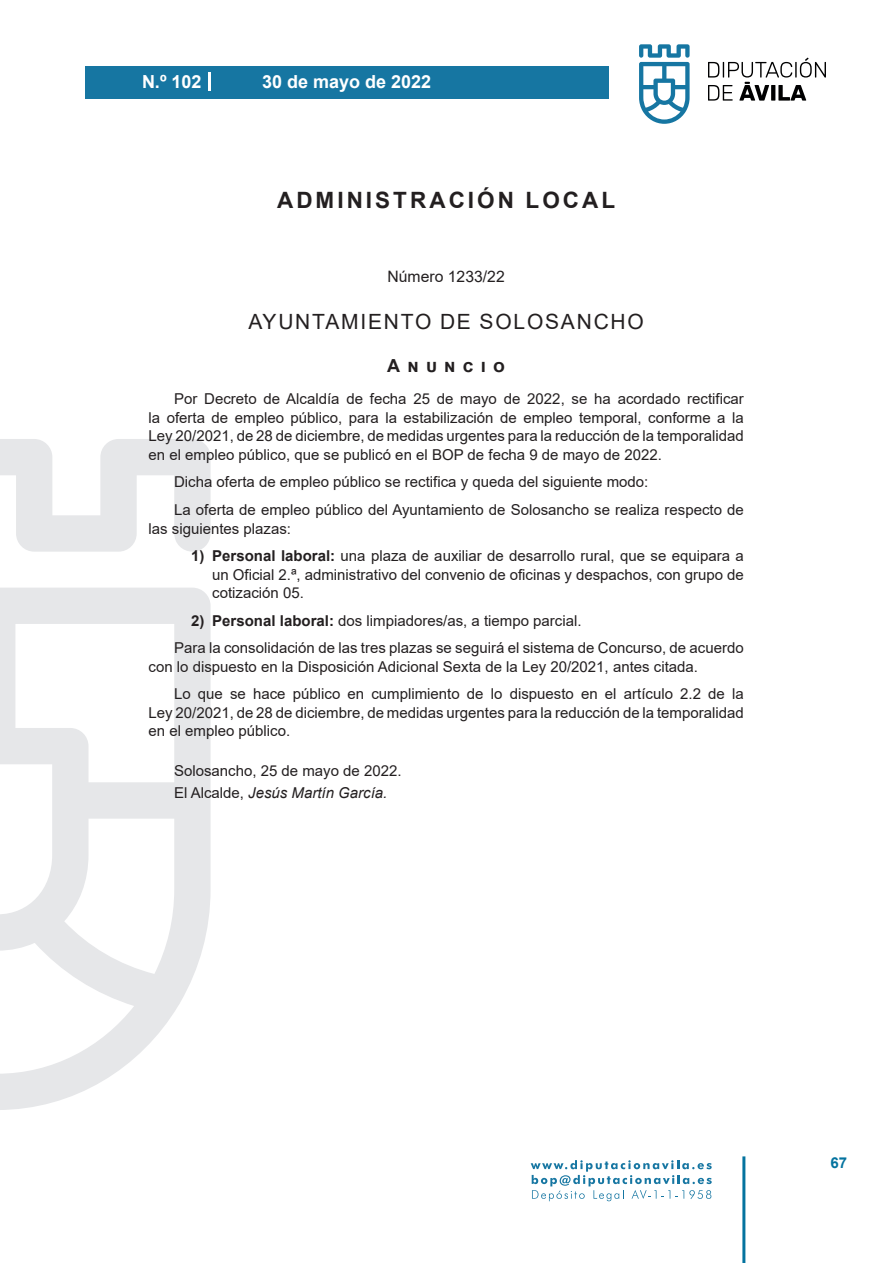
<style>
.page{position:relative;width:893px;height:1263px;background:#fff}
.page>*{position:absolute;margin:0;border:0;box-sizing:border-box;transform-origin:0 0}
.h1__secion{font:700 22.5px "Arial";letter-spacing:.135em;color:#231f20}
.h2__organismo{font:21px "Arial";letter-spacing:.085em;color:#231f20}
.t1{font:700 18px "Arial";color:#fff}
.anuncio{font:700 18px "Arial";letter-spacing:.4em;color:#231f20}
.numero{font:15.75px "Arial";color:#231f20}
.texto_normal{font:15px/18.8px "Arial";color:#231f20;text-align:justify}
.firma{font:italic 15px "Arial";color:#231f20}
.fecha{font:15px "Arial";color:#231f20}
.t2{font:700 15px "Arial";color:#04739f}
.s1{font-weight:700}
.s2{font-style:normal}
</style>
<div class="page">
<svg style="left:531px;top:1160px;width:181px;height:41px"></svg>
<div style="left:85px;top:66px;width:523px;height:33px;background:#1676a2"></div>
<svg style="left:639px;top:44px;width:51px;height:80px"></svg>
<svg style="left:708px;top:58px;width:118px;height:43px"></svg>
<hr style="left:742px;top:1156px;width:3px;height:107px;background:#04739f">
<svg style="left:208px;top:72px;width:2px;height:18px"></svg>
<svg style="left:0;top:439px;width:211px;height:671px"></svg>
<p class="t1" style="left:142px;top:69px;width:61px">N.º 102</p>
<p class="t1" style="left:262px;top:69px;width:171px">30 de mayo de 2022</p>
<p class="h1__secion" style="left:277px;top:184px;width:340px">ADMINISTRACIÓN LOCAL</p>
<p class="numero" style="left:387px;top:266px;width:119px">Número 1233/22</p>
<p class="h2__organismo" style="left:248px;top:307px;width:397px">AYUNTAMIENTO DE SOLOSANCHO</p>
<p class="anuncio" style="left:387px;top:353px;width:119px">Anuncio</p>
<p class="texto_normal" style="left:148px;top:389px;width:597px;text-indent:26px">Por Decreto de Alcaldía de fecha 25 de mayo de 2022, se ha acordado rectificar la oferta de empleo público, para la estabilización de empleo temporal, conforme a la Ley 20/2021, de 28 de diciembre, de medidas urgentes para la reducción de la temporalidad en el empleo público, que se publicó en el BOP de fecha 9 de mayo de 2022.</p>
<p class="texto_normal" style="left:174px;top:473px;width:476px">Dicha oferta de empleo público se rectifica y queda del siguiente modo:</p>
<p class="texto_normal" style="left:148px;top:500px;width:597px;text-indent:26px">La oferta de empleo público del Ayuntamiento de Solosancho se realiza respecto de las siguientes plazas:</p>
<p class="texto_normal" style="left:212px;top:546px;width:533px;text-indent:-21px"><span class="s1">1) Personal laboral:</span> una plaza de auxiliar de desarrollo rural, que se equipara a un Oficial 2.ª, administrativo del convenio de oficinas y despachos, con grupo de cotización 05.</p>
<p class="texto_normal" style="left:191px;top:611px;width:392px"><span class="s1">2) Personal laboral:</span> dos limpiadores/as, a tiempo parcial.</p>
<p class="texto_normal" style="left:148px;top:638px;width:597px;text-indent:26px">Para la consolidación de las tres plazas se seguirá el sistema de Concurso, de acuerdo con lo dispuesto en la Disposición Adicional Sexta de la Ley 20/2021, antes citada.</p>
<p class="texto_normal" style="left:148px;top:684px;width:597px;text-indent:26px">Lo que se hace público en cumplimiento de lo dispuesto en el artículo 2.2 de la Ley 20/2021, de 28 de diciembre, de medidas urgentes para la reducción de la temporalidad en el empleo público.</p>
<p class="fecha" style="left:174px;top:760px;width:229px">Solosancho, 25 de mayo de 2022.</p>
<p class="firma" style="left:174px;top:783px;width:215px"><span class="s2">El Alcalde,</span> Jesús Martín García.</p>
<p class="t2" style="left:831px;top:1152px;width:18px">67</p>
</div>
